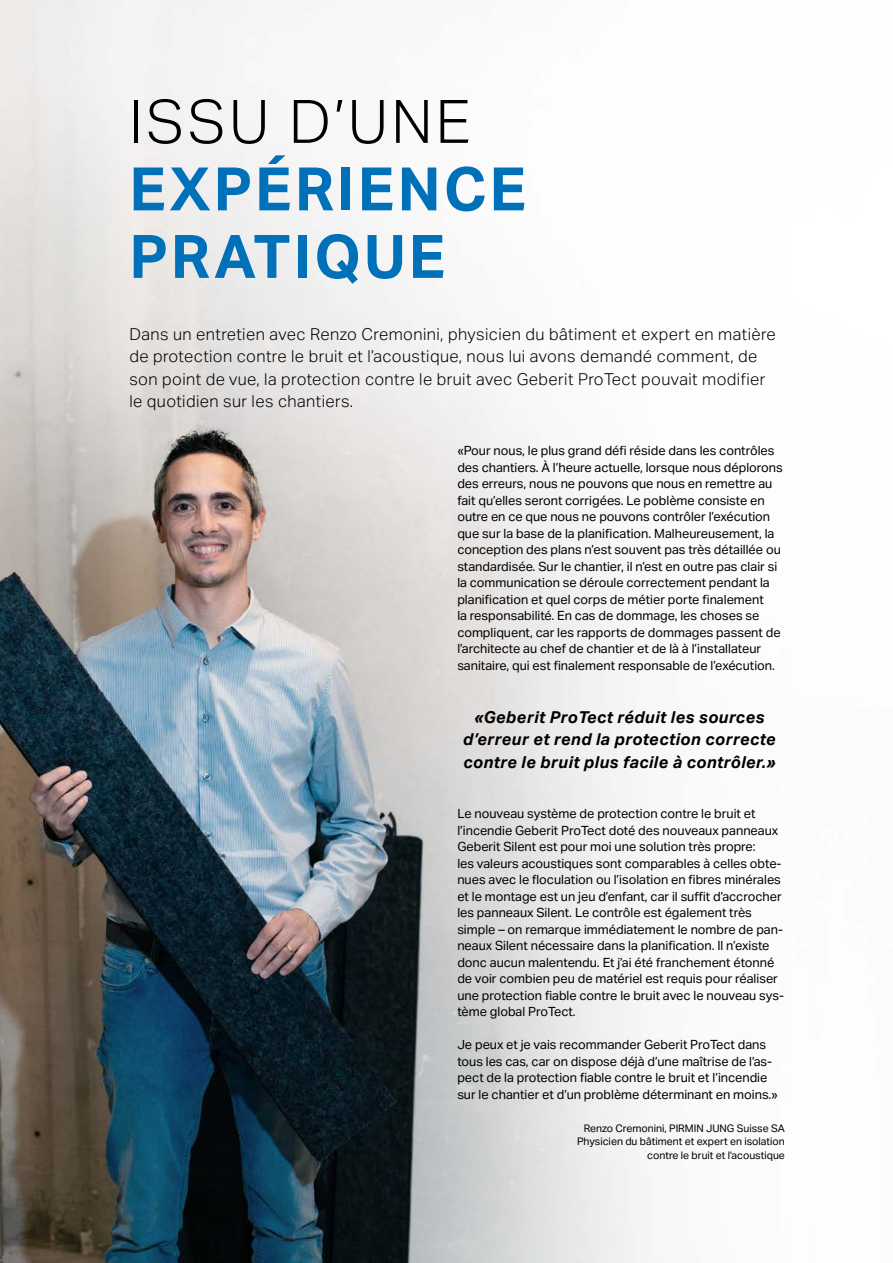
<style>
.page{position:relative;width:893px;height:1263px;background:#fff}
.page>*{position:absolute;margin:0;border:0;box-sizing:border-box;transform-origin:0 0}
.t1{font:700 60px/67.5px "Aktiv Grotesk Geberit";letter-spacing:.05em;color:#0070b9}
.t2{font:300 60px "Aktiv Grotesk Geberit";letter-spacing:.05em;color:#000}
.t3{font:300 16.5px/22.5px "Aktiv Grotesk Geberit";letter-spacing:.025em;color:#000}
.t4{font:italic 700 16.5px/22.5px "Aktiv Grotesk Geberit";letter-spacing:.025em;color:#000;text-align:center}
.t5{font:12.75px/16.5px "Aktiv Grotesk Geberit";color:#000}
.t6{font:10.5px/13.5px "Aktiv Grotesk Geberit";color:#000;text-align:right}
</style>
<div class="page">
<img style="left:0;top:0;width:647px;height:1263px">
<h1 class="t2" style="left:129px;top:87px;width:343px">ISSU D’UNE</h1>
<h1 class="t1" style="left:129px;top:154px;width:398px">EXPÉRIENCE<br>PRATIQUE</h1>
<p class="t3" style="left:129px;top:322px;width:648px">Dans un entretien avec Renzo Cremonini, physicien du bâtiment et expert en matière de protection contre le bruit et l’acoustique, nous lui avons demandé comment, de son point de vue, la protection contre le bruit avec Geberit ProTect pouvait modifier le quotidien sur les chantiers.</p>
<p class="t5" style="left:457px;top:442px;width:327px">«Pour nous, le plus grand défi réside dans les contrôles des chantiers. À l’heure actuelle, lorsque nous déplorons des erreurs, nous ne pouvons que nous en remettre au fait qu’elles seront corrigées. Le poblème consiste en outre en ce que nous ne pouvons contrôler l’exécution que sur la base de la planification. Malheureusement, la conception des plans n’est souvent pas très détaillée ou standardisée. Sur le chantier, il n’est en outre pas clair si la communication se déroule correctement pendant la planification et quel corps de métier porte finalement<br>la responsabilité. En cas de dommage, les choses se compliquent, car les rapports de dommages passent de l’architecte au chef de chantier et de là à l’installateur sanitaire, qui est finalement responsable de l’exécution.</p>
<p class="t4" style="left:463px;top:705px;width:314px">«Geberit ProTect réduit les sources d’erreur et rend la protection correcte contre le bruit plus facile à contrôler.»</p>
<p class="t5" style="left:457px;top:805px;width:328px">Le nouveau système de protection contre le bruit et l’incendie Geberit ProTect doté des nouveaux panneaux Geberit Silent est pour moi une solution très propre:<br>les valeurs acoustiques sont comparables à celles obte&shy;nues avec le floculation ou l’isolation en fibres minérales et le montage est un jeu d’enfant, car il suffit d’accrocher les panneaux Silent. Le contrôle est également très simple – on remarque immédiatement le nombre de pan&shy;neaux Silent nécessaire dans la planification. Il n’existe donc aucun malentendu. Et j’ai été franchement étonné de voir combien peu de matériel est requis pour réaliser une protection fiable contre le bruit avec le nouveau sys&shy;tème global ProTect.</p>
<p class="t5" style="left:457px;top:1036px;width:322px">Je peux et je vais recommander Geberit ProTect dans tous les cas, car on dispose déjà d’une maîtrise de l’as&shy;pect de la protection fiable contre le bruit et l’incendie sur le chantier et d’un problème déterminant en moins.»</p>
<p class="t6" style="left:577px;top:1121px;width:209px">Renzo Cremonini, PIRMIN JUNG Suisse SA<br>Physicien du bâtiment et expert en isolation contre le bruit et l’acoustique</p>
</div>
